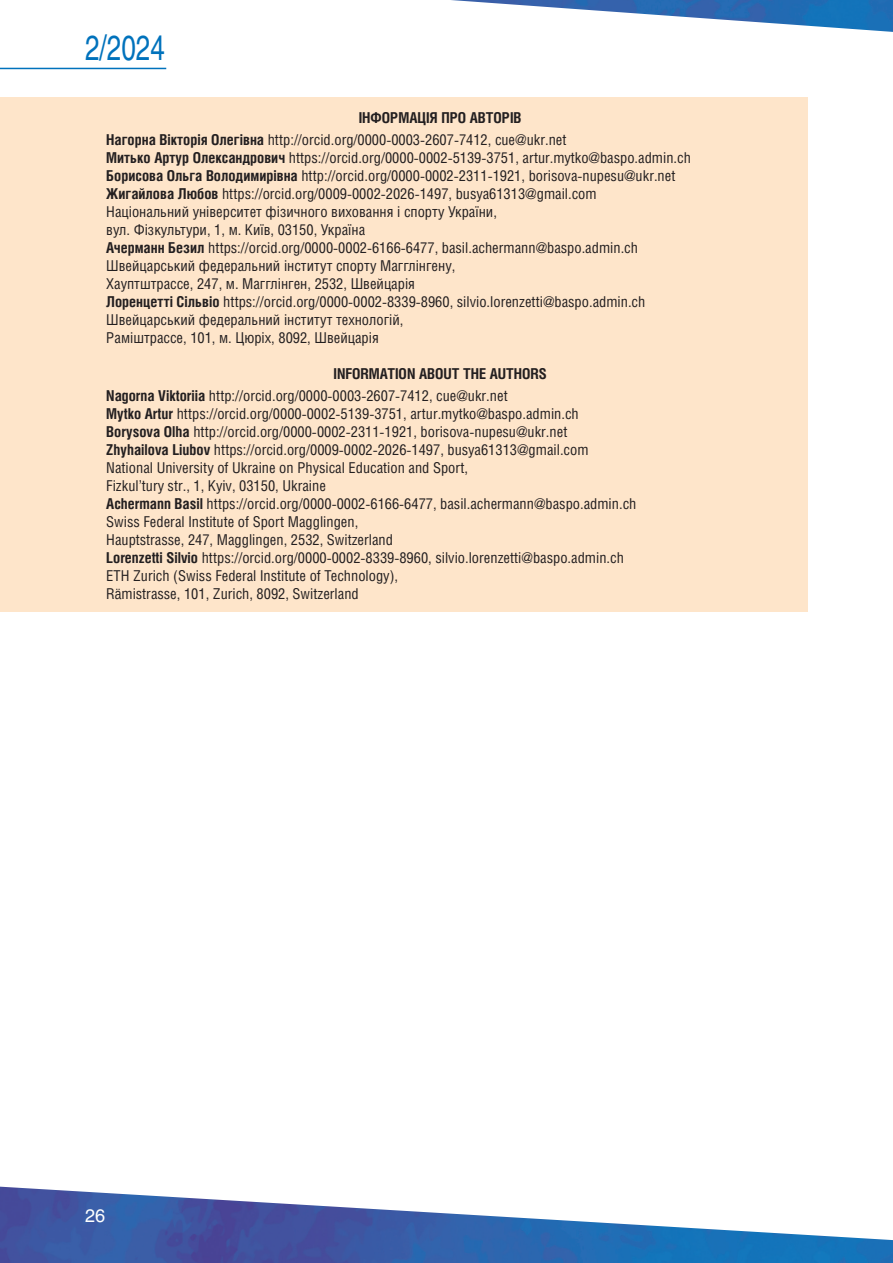
<style>
.page{position:relative;width:893px;height:1263px;background:#fff}
.page>*{position:absolute;margin:0;border:0;box-sizing:border-box;transform-origin:0 0}
.t1{font:34.5px "Helios C";color:#0072bc;scale:.75 1}
.t2{font:18px "Helios C";color:#fff}
.Текст_основной_G{font:15px "Helios Cond C";color:#231f20}
.Информация_шапка{font:700 15px "Helios Cond C";color:#231f20}
.s1{font-weight:700}
.s2{font-family:"Arimo"}
</style>
<div class="page">
<img style="left:155px;top:0;width:738px;height:98px">
<img style="left:0;top:1186px;width:893px;height:77px">
<hr style="left:0;top:68px;width:166px;height:1px;background:#0072bc">
<div style="left:0;top:98px;width:808px;height:514px;background:#fee5ca"></div>
<h1 class="t1" style="left:85px;top:27px;width:108px">2/2024</h1>
<p class="Информация_шапка" style="left:359px;top:108px;width:164px">ІНФОРМАЦІЯ ПРО АВТОРІВ</p>
<p class="Текст_основной_G" style="left:106px;top:131px;width:462px"><span class="s1">Нагорна Вікторія Олегівна</span> http://orcid.org/0000-0003-2607-7412, cue@ukr.net</p>
<p class="Текст_основной_G" style="left:106px;top:149px;width:586px"><span class="s1">Митько Артур Олександрович</span> https://orcid.org/0000-0002-5139-3751, artur.mytko@baspo.admin.ch</p>
<p class="Текст_основной_G" style="left:106px;top:167px;width:571px"><span class="s1">Борисова Ольга Володимирівна</span> http://orcid.org/0000-0002-2311-1921, borisova-nupesu@ukr.net</p>
<p class="Текст_основной_G" style="left:106px;top:185px;width:492px"><span class="s1">Жигайлова Любов</span> https://orcid.org/0009-0002-2026-1497, busya61313@gmail.com</p>
<p class="Текст_основной_G" style="left:106px;top:203px;width:392px">Національний університет фізичного виховання і спорту України,</p>
<p class="Текст_основной_G" style="left:106px;top:221px;width:260px">вул. Фізкультури, 1, м. Київ, 03150, Україна</p>
<p class="Текст_основной_G" style="left:106px;top:239px;width:533px"><span class="s1">Ачерманн Безил</span> https://orcid.org/0000-0002-6166-6477, basil.achermann@baspo.admin.ch</p>
<p class="Текст_основной_G" style="left:106px;top:257px;width:351px">Швейцарський федеральний інститут спорту Магглінгену,</p>
<p class="Текст_основной_G" style="left:106px;top:275px;width:310px">Хауптштрассе, 247, м. Магглінген, 2532, Швейцарія</p>
<p class="Текст_основной_G" style="left:106px;top:293px;width:541px"><span class="s1">Лоренцетті Сільвіо</span> https://orcid.org/0000-0002-8339-8960, silvio.lorenzetti@baspo.admin.ch</p>
<p class="Текст_основной_G" style="left:106px;top:311px;width:299px">Швейцарський федеральний інститут технологій,</p>
<p class="Текст_основной_G" style="left:106px;top:329px;width:274px">Раміштрассе, 101, м. Цюріх, 8092, Швейцарія</p>
<p class="Информация_шапка" style="left:333px;top:365px;width:215px">INFORMATION ABOUT THE AUTHORS</p>
<p class="Текст_основной_G" style="left:106px;top:387px;width:403px"><span class="s1">Nagorna Viktoriia</span> http://orcid.org/0000-0003-2607-7412, cue@ukr.net</p>
<p class="Текст_основной_G" style="left:106px;top:405px;width:474px"><span class="s1">Mytko Artur</span> https://orcid.org/0000-0002-5139-3751, artur.mytko@baspo.admin.ch</p>
<p class="Текст_основной_G" style="left:106px;top:423px;width:463px"><span class="s1">Borysova Olha</span> http://orcid.org/0000-0002-2311-1921, borisova-nupesu@ukr.net</p>
<p class="Текст_основной_G" style="left:106px;top:441px;width:484px"><span class="s1">Zhyhailova Liubov</span> https://orcid.org/0009-0002-2026-1497, busya61313@gmail.com</p>
<p class="Текст_основной_G" style="left:106px;top:459px;width:363px">National University of Ukraine on Physical Education and Sport,</p>
<p class="Текст_основной_G" style="left:106px;top:477px;width:221px">Fizkul’tury str., 1, Kyiv, 03150, Ukraine</p>
<p class="Текст_основной_G" style="left:106px;top:495px;width:532px"><span class="s1">Achermann Basil</span> https://orcid.org/0000-0002-6166-6477, basil.achermann@baspo.admin.ch</p>
<p class="Текст_основной_G" style="left:106px;top:513px;width:254px">Swiss Federal Institute of Sport Magglingen,</p>
<p class="Текст_основной_G" style="left:106px;top:531px;width:288px">Hauptstrasse, 247, Magglingen, 2532, Switzerland</p>
<p class="Текст_основной_G" style="left:106px;top:549px;width:519px"><span class="s1">Lorenzetti Silvio</span> https://orcid.org/0000-0002-8339-8960, silvio.lorenzetti@baspo.admin.ch</p>
<p class="Текст_основной_G" style="left:106px;top:567px;width:293px">ETH Zurich (Swiss Federal Institute of Technology),</p>
<p class="Текст_основной_G" style="left:106px;top:585px;width:254px">R<span class="s2">ä</span>mistrasse, 101, Zurich, 8092, Switzerland</p>
<p class="t2" style="left:85px;top:1204px;width:22px">26</p>
</div>
